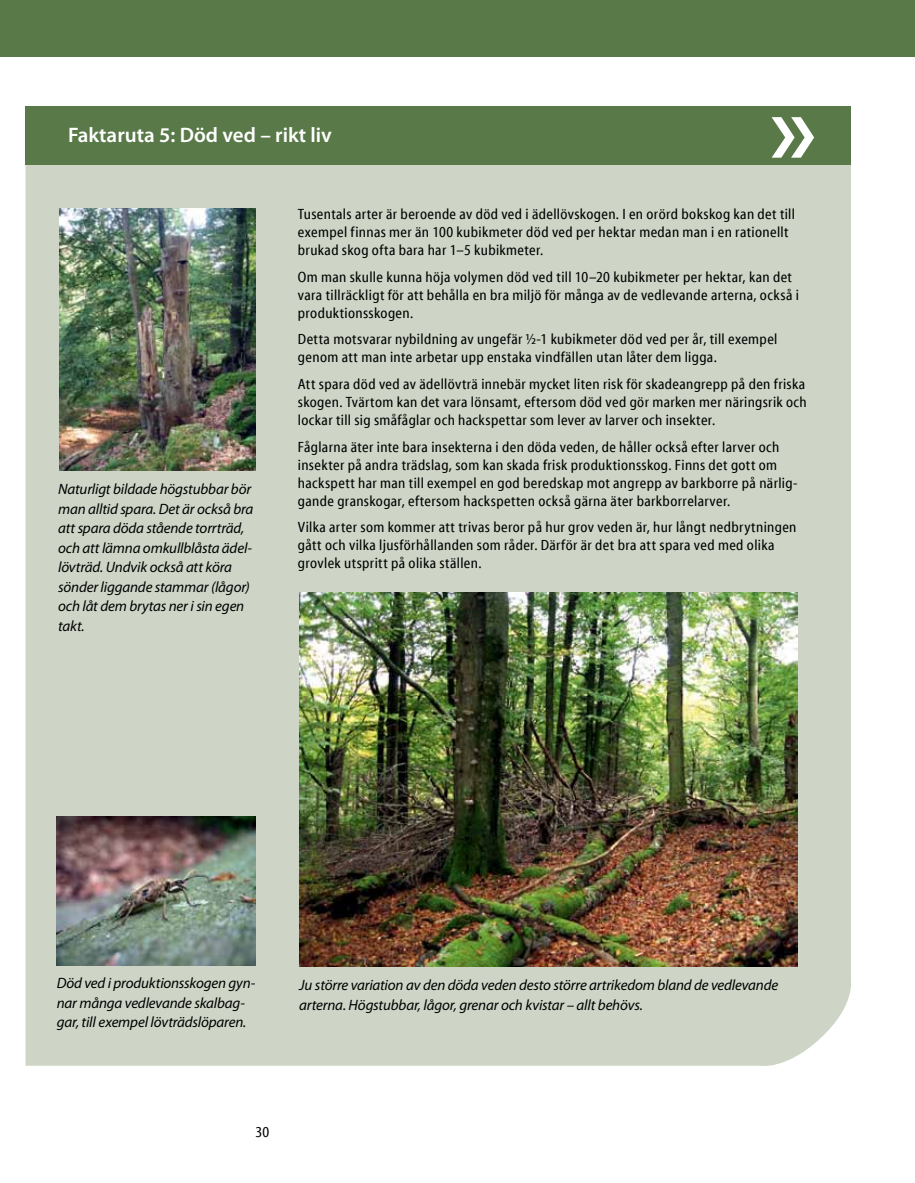
<style>
.page{position:relative;width:915px;height:1183px;background:#fff}
.page>*{position:absolute;margin:0;border:0;box-sizing:border-box;transform-origin:0 0}
.t1{font:600 21px "Myriad Pro";color:#fff}
.t2{font:15px/18px "Myriad Cn Web";letter-spacing:.025em;color:#000}
.t3{font:italic 15px/19.5px "Myriad Pro";letter-spacing:-.01em;color:#000}
</style>
<div class="page">
<div style="left:26px;top:142px;width:825px;height:924px;background:#ced5c6"></div>
<div style="left:255px;top:166px;width:595px;height:470px;background:#ced5c6"></div>
<div style="left:26px;top:106px;width:824px;height:59px;background:#5a7949"></div>
<img style="left:299px;top:592px;width:498px;height:373px">
<img style="left:59px;top:209px;width:196px;height:261px">
<img style="left:57px;top:816px;width:198px;height:149px">
<div style="left:0;top:0;width:914px;height:56px;background:#5a7949"></div>
<h1 class="t1" style="left:68px;top:121px;width:265px">Faktaruta 5: Död ved – rikt liv</h1>
<p class="t3" style="left:58px;top:479px;width:197px">Naturligt bildade högstubbar bör man alltid spara. Det är också bra att spara döda stående torrträd, och att lämna omkullblåsta ädel&shy;lövträd. Undvik också att köra sönder liggande stammar (lågor) och låt dem brytas ner i sin egen takt.</p>
<p class="t2" style="left:298px;top:206px;width:498px">Tusentals arter är beroende av död ved i ädellövskogen. I en orörd bokskog kan det till exempel finnas mer än 100 kubikmeter död ved per hektar medan man i en rationellt brukad skog ofta bara har 1–5 kubikmeter.</p>
<p class="t2" style="left:298px;top:268px;width:502px">Om man skulle kunna höja volymen död ved till 10–20 kubikmeter per hektar, kan det vara tillräckligt för att behålla en bra miljö för många av de vedlevande arterna, också i produktionsskogen.</p>
<p class="t2" style="left:298px;top:331px;width:481px">Detta motsvarar nybildning av ungefär ½-1 kubikmeter död ved per år, till exempel genom att man inte arbetar upp enstaka vindfällen utan låter dem ligga.</p>
<p class="t2" style="left:298px;top:375px;width:510px;text-align:justify">Att spara död ved av ädellövträ innebär mycket liten risk för skadeangrepp på den friska skogen. Tvärtom kan det vara lönsamt, eftersom död ved gör marken mer näringsrik och lockar till sig småfåglar och hackspettar som lever av larver och insekter.</p>
<p class="t2" style="left:298px;top:438px;width:501px">Fåglarna äter inte bara insekterna i den döda veden, de håller också efter larver och insekter på andra trädslag, som kan skada frisk produktionsskog. Finns det gott om hackspett har man till exempel en god beredskap mot angrepp av barkborre på närlig&shy;gande granskogar, eftersom hackspetten också gärna äter barkborrelarver.</p>
<p class="t2" style="left:298px;top:518px;width:500px">Vilka arter som kommer att trivas beror på hur grov veden är, hur långt nedbrytningen gått och vilka ljusförhållanden som råder. Därför är det bra att spara ved med olika grovlek utspritt på olika ställen.</p>
<p class="t3" style="left:57px;top:973px;width:200px">Död ved i produktionsskogen gyn&shy;nar många vedlevande skalbag&shy;gar, till exempel lövträdslöparen.</p>
<p class="t3" style="left:299px;top:974px;width:480px">Ju större variation av den döda veden desto större artrikedom bland de vedlevande arterna. Högstubbar, lågor, grenar och kvistar – allt behövs.</p>
<p class="t2" style="left:255px;top:1123px;width:15px">30</p>
</div>
